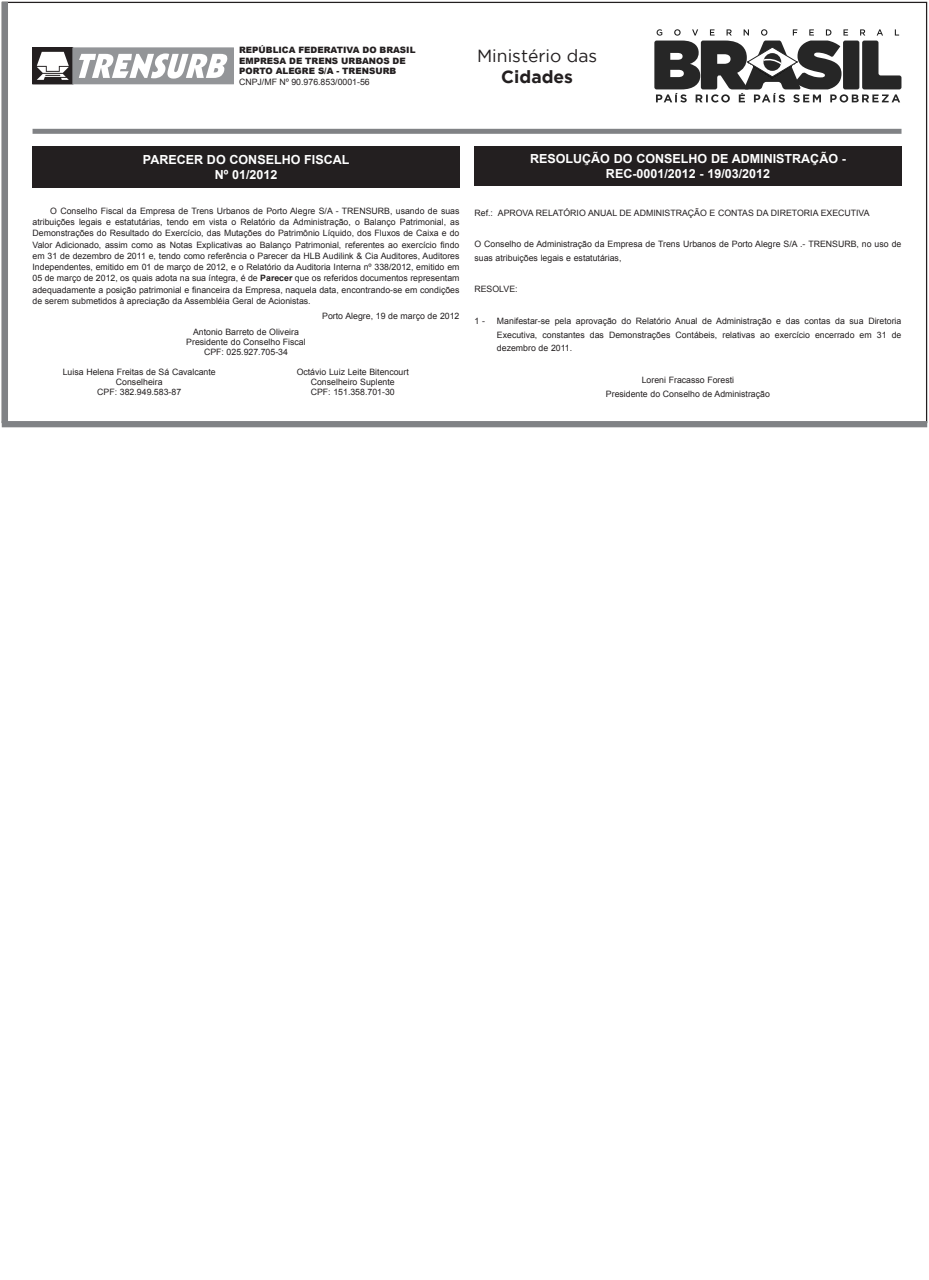
<style>
.page{position:relative;width:929px;height:1280px;background:#fff}
.page>*{position:absolute;margin:0;border:0;box-sizing:border-box;transform-origin:0 0}
.t1{font:17.5px "Gotham";color:#231f20}
.t2{font:700 17.5px "Gotham";color:#231f20}
.t3{font:700 12.5px "Arial";color:#fff}
.t4{font:8.75px/11.2px "Arial";color:#231f20;text-align:justify}
.t5{font:900 8.75px/10.5px "Arial";color:#231f20}
.s1{font-weight:700}
</style>
<div class="page">
<div style="left:33px;top:129px;width:868px;height:5px;background:#808285"></div>
<svg style="left:654px;top:29px;width:247px;height:73px"></svg>
<div style="left:33px;top:48px;width:40px;height:36px;background:#231f20"></div>
<div style="left:33px;top:48px;width:40px;height:36px;border:1px solid #231f20"></div>
<div style="left:73px;top:48px;width:160px;height:36px;background:#939598"></div>
<svg style="left:79px;top:53px;width:148px;height:26px"></svg>
<svg style="left:37px;top:52px;width:32px;height:28px"></svg>
<div style="left:2px;top:2px;width:6px;height:421px;background:#808285"></div>
<div style="left:2px;top:421px;width:925px;height:6px;background:#808285"></div>
<div style="left:33px;top:146px;width:426px;height:42px;background:#231f20"></div>
<div style="left:474px;top:146px;width:427px;height:40px;background:#231f20"></div>
<p class="t5" style="left:239px;top:45px;width:178px">REPÚBLICA FEDERATIVA DO BRASIL<br>EMPRESA DE TRENS URBANOS DE<br>PORTO ALEGRE S/A - TRENSURB</p>
<p class="t4" style="left:239px;top:76px;width:132px">CNPJ/MF Nº 90.976.853/0001-56</p>
<h1 class="t1" style="left:477px;top:46px;width:122px">Ministério das</h1>
<h1 class="t2" style="left:501px;top:67px;width:73px">Cidades</h1>
<h2 class="t3" style="left:143px;top:151px;width:18px">PARE</h2>
<h2 class="t3" style="left:177px;top:151px;width:72px">CER DO CONSEL</h2>
<h2 class="t3" style="left:281px;top:151px;width:61px">HO FISCAL</h2>
<h2 class="t3" style="left:215px;top:166px;width:64px">Nº 01/2012</h2>
<p class="t4" style="left:33px;top:205px;width:428px;text-indent:18px">O Conselho Fiscal da Empresa de Trens Urbanos de Porto Alegre S/A - TRENSURB, usando de suas atribuições legais e estatutárias, tendo em vista o Relatório da Administração, o Balanço Patrimonial, as Demonstrações do Resultado do Exercício, das Mutações do Patrimônio Líquido, dos Fluxos de Caixa e do Valor Adicionado, assim como as Notas Explicativas ao Balanço Patrimonial, referentes ao exercício findo em 31 de dezembro de 2011 e, tendo como referência o Parecer da HLB Audilink &amp; Cia Auditores, Auditores Independentes, emitido em 01 de março de 2012, e o Relatório da Auditoria Interna nº 338/2012, emitido em 05 de março de 2012, os quais adota na sua íntegra, é de <span class="s1">Parecer</span> que os referidos documentos representam adequadamente a posição patrimonial e financeira da Empresa, naquela data, encontrando-se em condições de serem submetidos à apreciação da Assembléia Geral de Acionistas.</p>
<p class="t4" style="left:322px;top:310px;width:139px">Porto Alegre, 19 de março de 2012</p>
<p class="t4" style="left:186px;top:327px;width:121px;line-height:9.9px;text-align:center">Antonio Barreto de Oliveira<br>Presidente do Conselho Fiscal<br>CPF: 025.927.705-34</p>
<p class="t4" style="left:63px;top:366px;width:154px">Luisa Helena Freitas de Sá Cavalcante</p>
<p class="t4" style="left:296px;top:366px;width:114px">Octávio Luiz Leite Bitencourt</p>
<p class="t4" style="left:116px;top:376px;width:48px">Conselheira</p>
<p class="t4" style="left:311px;top:376px;width:85px">Conselheiro Suplente</p>
<p class="t4" style="left:97px;top:386px;width:85px">CPF: 382.949.583-87</p>
<p class="t4" style="left:311px;top:386px;width:85px">CPF: 151.358.701-30</p>
<h2 class="t3" style="left:530px;top:150px;width:10px">RESOL</h2>
<h2 class="t3" style="left:573px;top:150px;width:19px">UÇÃO</h2>
<h2 class="t3" style="left:613px;top:150px;width:42px">DO CONSEL</h2>
<h2 class="t3" style="left:688px;top:150px;width:53px">HODE ADMINISTRAÇÃO</h2>
<h2 class="t3" style="left:841px;top:150px;width:6px">-</h2>
<h2 class="t3" style="left:606px;top:165px;width:165px">REC-0001/2012 - 19/03/2012</h2>
<p class="t4" style="left:474px;top:207px;width:396px">Ref.: APROVA RELATÓRIO ANUAL DE ADMINISTRAÇÃO E CONTAS DA DIRETORIA EXECUTIVA</p>
<p class="t4" style="left:474px;top:237px;width:428px;line-height:13.8px">O Conselho de Administração da Empresa de Trens Urbanos de Porto Alegre S/A .- TRENSURB, no uso de suas atribuições legais e estatutárias,</p>
<p class="t4" style="left:474px;top:284px;width:45px">RESOLVE:</p>
<p class="t4" style="left:474px;top:315px;width:12px">1 -</p>
<p class="t4" style="left:497px;top:314px;width:406px;line-height:13.8px">Manifestar-se pela aprovação do Relatório Anual de Administração e das contas da sua Diretoria Executiva, constantes das Demonstrações Contábeis, relativas ao exercício encerrado em 31 de dezembro de 2011.</p>
<p class="t4" style="left:606px;top:373px;width:165px;line-height:13.8px;text-align:center">Loreni Fracasso Foresti<br>Presidente do Conselho de Administração</p>
</div>
